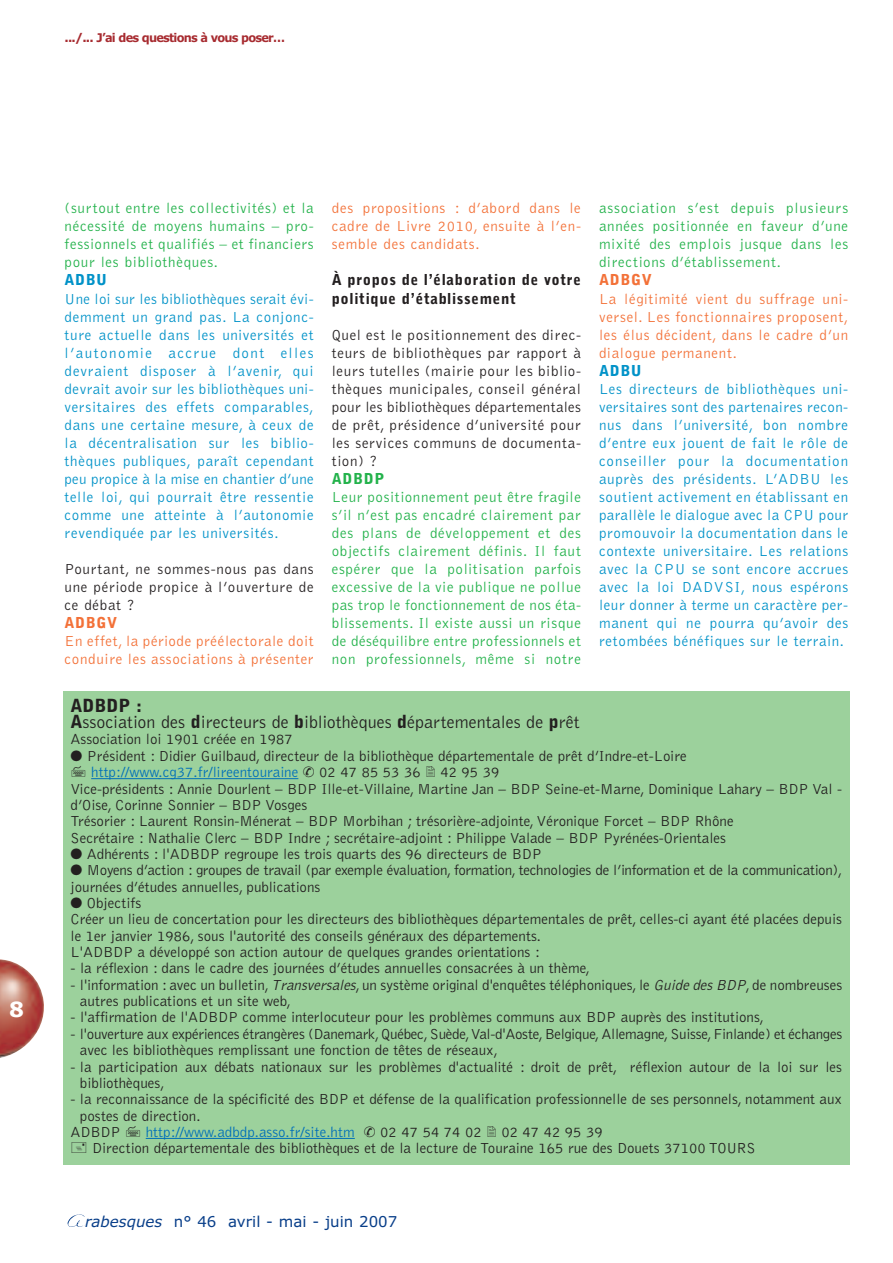
<style>
.page{position:relative;width:893px;height:1263px;background:#fff}
.page>*{position:absolute;margin:0;border:0;box-sizing:border-box;transform-origin:0 0}
.t1{font:700 21px "Verdana";color:#fff}
.t2{font:300 18px/16.4px "Bell Gothic";color:#231f20}
.t3{font:300 15px/16.4px "Bell Gothic";color:#231f20}
.t4{font:300 15px/18px "Bell Gothic";letter-spacing:.045em;color:#0092c8;text-align:justify}
.t5{font:300 15px/18px "Bell Gothic";letter-spacing:.045em;color:#23b24b;text-align:justify}
.t6{font:300 15px/16.4px "Bell Gothic";letter-spacing:-.02em;color:#231f20}
.t7{font:300 15px/18px "Bell Gothic";letter-spacing:.045em;color:#f37138;text-align:justify}
.t8{font:900 15px/18px "Bell Gothic";letter-spacing:.045em;color:#231f20}
.t9{font:300 15px "Bell Gothic";color:#006fb9}
.t10{font:15px "Verdana";color:#083e89}
.t11{font:900 15px "Bell Gothic";letter-spacing:.045em;color:#f37138}
.t12{font:900 15px "Bell Gothic";letter-spacing:.045em;color:#0092c8}
.t13{font:900 15px "Bell Gothic";letter-spacing:.045em;color:#23b24b}
.t14{font:700 12px "Verdana";letter-spacing:-.07em;color:#a72b30}
.s1{font-weight:900}
.s2{color:#006fb9}
.s3{font-style:italic}
.s4{color:#231f20}
</style>
<div class="page">
<svg style="left:0;top:691px;width:850px;height:536px"></svg>
<svg style="left:72px;top:766px;width:13px;height:11px"></svg>
<svg style="left:427px;top:766px;width:8px;height:11px"></svg>
<svg style="left:126px;top:1126px;width:14px;height:11px"></svg>
<svg style="left:488px;top:1126px;width:8px;height:11px"></svg>
<svg style="left:72px;top:1142px;width:14px;height:11px"></svg>
<p class="t14" style="left:65px;top:33px;width:222px">.../... J’ai des questions à vous poser…</p>
<h1 class="t1" style="left:9px;top:1001px;width:16px">8</h1>
<p class="t5" style="left:65px;top:200px;width:251px">(surtout entre les collectivités) et la nécessité de moyens humains – pro&shy;fessionnels et qualifiés – et financiers pour les bibliothèques.</p>
<p class="t12" style="left:65px;top:274px;width:44px">ADBU</p>
<p class="t4" style="left:65px;top:290px;width:251px">Une loi sur les bibliothèques serait évi&shy;demment un grand pas. La conjonc&shy;ture actuelle dans les universités et l’autonomie accrue dont elles devraient disposer à l’avenir, qui devrait avoir sur les bibliothèques uni&shy;versitaires des effets comparables, dans une certaine mesure, à ceux de la décentralisation sur les biblio&shy;thèques publiques, paraît cependant peu propice à la mise en chantier d’une telle loi, qui pourrait être ressentie comme une atteinte à l’autonomie revendiquée par les universités.</p>
<p class="t3" style="left:65px;top:560px;width:251px;line-height:18px;text-align:justify">Pourtant, ne sommes-nous pas dans une période propice à l’ouverture de ce débat ?</p>
<p class="t11" style="left:65px;top:616px;width:54px">ADBGV</p>
<p class="t7" style="left:65px;top:632px;width:251px">En effet, la période préélectorale doit conduire les associations à présenter</p>
<p class="t7" style="left:332px;top:200px;width:251px">des propositions : d’abord dans le cadre de Livre 2010, ensuite à l’en&shy;semble des candidats.</p>
<p class="t8" style="left:332px;top:272px;width:251px">À propos de l’élaboration de votre politique d’établissement</p>
<p class="t3" style="left:332px;top:326px;width:251px;line-height:18px;text-align:justify">Quel est le positionnement des direc&shy;teurs de bibliothèques par rapport à leurs tutelles (mairie pour les biblio&shy;thèques municipales, conseil général pour les bibliothèques départementales de prêt, présidence d’université pour les services communs de documenta&shy;tion) ?</p>
<p class="t13" style="left:332px;top:472px;width:54px">ADBDP</p>
<p class="t5" style="left:332px;top:488px;width:251px">Leur positionnement peut être fragile s’il n’est pas encadré clairement par des plans de développement et des objectifs clairement définis. Il faut espérer que la politisation parfois excessive de la vie publique ne pollue pas trop le fonctionnement de nos éta&shy;blissements. Il existe aussi un risque de déséquilibre entre professionnels et non professionnels, même si notre</p>
<p class="t5" style="left:599px;top:200px;width:251px">association s’est depuis plusieurs années positionnée en faveur d’une mixité des emplois jusque dans les directions d’établissement.</p>
<p class="t11" style="left:599px;top:274px;width:54px">ADBGV</p>
<p class="t7" style="left:599px;top:290px;width:251px">La légitimité vient du suffrage uni&shy;versel. Les fonctionnaires proposent, les élus décident, dans le cadre d’un dialogue permanent.</p>
<p class="t12" style="left:599px;top:364px;width:44px">ADBU</p>
<p class="t4" style="left:599px;top:380px;width:251px">Les directeurs de bibliothèques uni&shy;versitaires sont des partenaires recon&shy;nus dans l’université, bon nombre d’entre eux jouent de fait le rôle de conseiller pour la documentation auprès des présidents. L’ADBU les soutient activement en établissant en parallèle le dialogue avec la CPU pour promouvoir la documentation dans le contexte universitaire. Les relations avec la CPU se sont encore accrues avec la loi DADVSI, nous espérons leur donner à terme un caractère per&shy;manent qui ne pourra qu’avoir des retombées bénéfiques sur le terrain.</p>
<p class="t2" style="left:71px;top:699px;width:511px"><span class="s1">ADBDP :<br>A</span>ssociation des <span class="s1">d</span>irecteurs de <span class="s1">b</span>ibliothèques <span class="s1">d</span>épartementales de <span class="s1">p</span>rêt</p>
<p class="t3" style="left:71px;top:732px;width:224px">Association loi 1901 créée en 1987</p>
<p class="t3" style="left:91px;top:748px;width:597px;text-indent:-21px">● Président : Didier Guilbaud, directeur de la bibliothèque départementale de prêt d’Indre-et-Loire <span class="s2">http://www.cg37.fr/lireentouraine</span> ✆ 02 47 85 53 36</p>
<p class="t3" style="left:71px;top:765px;width:773px;text-indent:370px">42 95 39<br>Vice-présidents : Annie Dourlent – BDP Ille-et-Villaine, Martine Jan – BDP Seine-et-Marne, Dominique Lahary – BDP Val - d’Oise, Corinne Sonnier – BDP Vosges<br>Trésorier : Laurent Ronsin-Ménerat – BDP Morbihan ; trésorière-adjointe, Véronique Forcet – BDP Rhône<br>Secrétaire : Nathalie Clerc – BDP Indre ; secrétaire-adjoint : Philippe Valade – BDP Pyrénées-Orientales</p>
<p class="t3" style="left:71px;top:847px;width:473px">● Adhérents : l'ADBDP regroupe les trois quarts des 96 directeurs de BDP</p>
<p class="t6" style="left:71px;top:863px;width:773px">● Moyens d’action : groupes de travail (par exemple évaluation, formation, technologies de l’information et de la communication), journées d’études annuelles, publications</p>
<p class="t3" style="left:71px;top:896px;width:773px">● Objectifs<br>Créer un lieu de concertation pour les directeurs des bibliothèques départementales de prêt, celles-ci ayant été placées depuis le 1er janvier 1986, sous l'autorité des conseils généraux des départements.<br>L'ADBDP a développé son action autour de quelques grandes orientations :</p>
<p class="t3" style="left:71px;top:961px;width:521px">- la réflexion : dans le cadre des journées d’études annuelles consacrées à un thème,</p>
<p class="t3" style="left:80px;top:977px;width:764px;text-indent:-9px">- l'information : avec un bulletin,<span class="s3">Transversales</span>, un système original d'enquêtes téléphoniques, le <span class="s3">Guide des BDP</span>, de nombreuses autres publications et un site web,</p>
<p class="t3" style="left:71px;top:1010px;width:695px">- l'affirmation de l'ADBDP comme interlocuteur pour les problèmes communs aux BDP auprès des institutions,</p>
<p class="t6" style="left:80px;top:1026px;width:764px;text-indent:-9px">- l'ouverture aux expériences étrangères (Danemark,Québec,Suède,Val-d'Aoste,Belgique,Allemagne,Suisse,Finlande) et échanges avec les bibliothèques remplissant une fonction de têtes de réseaux,</p>
<p class="t3" style="left:80px;top:1059px;width:764px;text-indent:-9px">- la participation aux débats nationaux sur les problèmes d'actualité : droit de prêt, réflexion autour de la loi sur les bibliothèques,</p>
<p class="t3" style="left:71px;top:1092px;width:773px">- la reconnaissance de la spécificité des BDP et défense de la qualification professionnelle de ses personnels, notamment aux</p>
<p class="t3" style="left:80px;top:1108px;width:122px">postes de direction.</p>
<p class="t3" style="left:71px;top:1125px;width:52px">ADBDP</p>
<p class="t9" style="left:146px;top:1126px;width:338px">http://www.adbdp.asso.fr/site.htm <span class="s4">✆ 02 47 54 74 02</span></p>
<p class="t3" style="left:92px;top:1125px;width:665px;text-indent:409px">02 47 42 95 39<br>Direction départementale des bibliothèques et de la lecture de Touraine 165 rue des Douets 37100 TOURS</p>
<p class="t10" style="left:85px;top:1215px;width:314px"><span class="s3">rabesques</span> n° 46 avril - mai - juin 2007</p>
</div>
